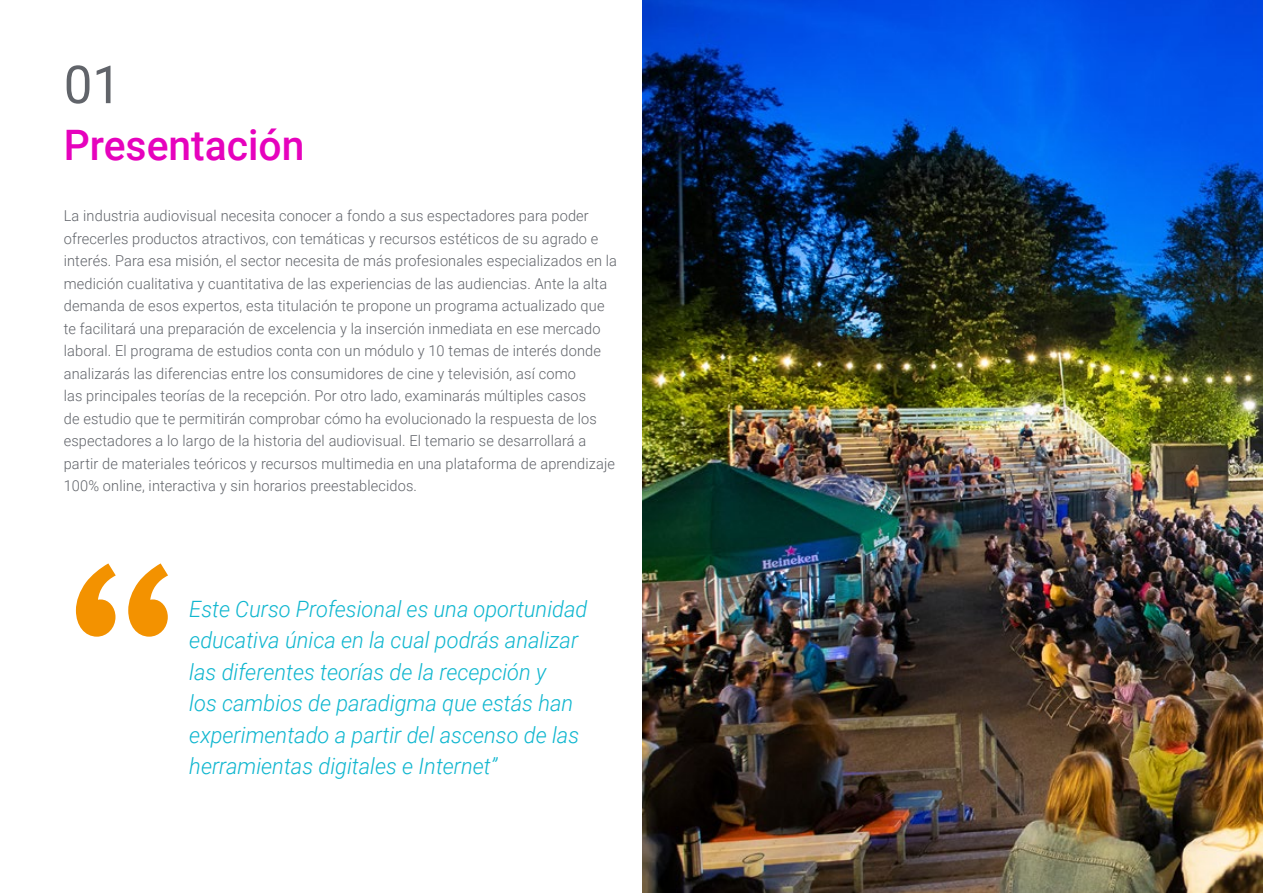
<style>
.page{position:relative;width:1263px;height:893px;background:#fff}
.page>*{position:absolute;margin:0;border:0;box-sizing:border-box;transform-origin:0 0}
.t1{font:52.5px "Roboto";color:#61646a}
.t2{font:500 42px "Roboto";color:#e602bd}
.t3{font:italic 300 22.5px/31.5px "Roboto";color:#0fb6cf}
.t4{font:300 15px/22.5px "Roboto";letter-spacing:.01em;color:#61646a}
</style>
<div class="page">
<svg style="left:76px;top:563px;width:92px;height:74px"></svg>
<img style="left:642px;top:0;width:621px;height:893px">
<h1 class="t1" style="left:64px;top:48px;width:59px">01</h1>
<h2 class="t2" style="left:64px;top:115px;width:242px">Presentación</h2>
<p class="t4" style="left:64px;top:204px;width:555px">La industria audiovisual necesita conocer a fondo a sus espectadores para poder ofrecerles productos atractivos, con temáticas y recursos estéticos de su agrado e interés. Para esa misión, el sector necesita de más profesionales especializados en la medición cualitativa y cuantitativa de las experiencias de las audiencias. Ante la alta demanda de esos expertos, esta titulación te propone un programa actualizado que te facilitará una preparación de excelencia y la inserción inmediata en ese mercado laboral. El programa de estudios conta con un módulo y 10 temas de interés donde analizarás las diferencias entre los consumidores de cine y televisión, así como<br>las principales teorías de la recepción. Por otro lado, examinarás múltiples casos<br>de estudio que te permitirán comprobar cómo ha evolucionado la respuesta de los espectadores a lo largo de la historia del audiovisual. El temario se desarrollará a partir de materiales teóricos y recursos multimedia en una plataforma de aprendizaje 100% online, interactiva y sin horarios preestablecidos.</p>
<p class="t3" style="left:189px;top:592px;width:400px">Este Curso Profesional es una oportunidad educativa única en la cual podrás analizar las diferentes teorías de la recepción y<br>los cambios de paradigma que estás han experimentado a partir del ascenso de las herramientas digitales e Internet”</p>
</div>
